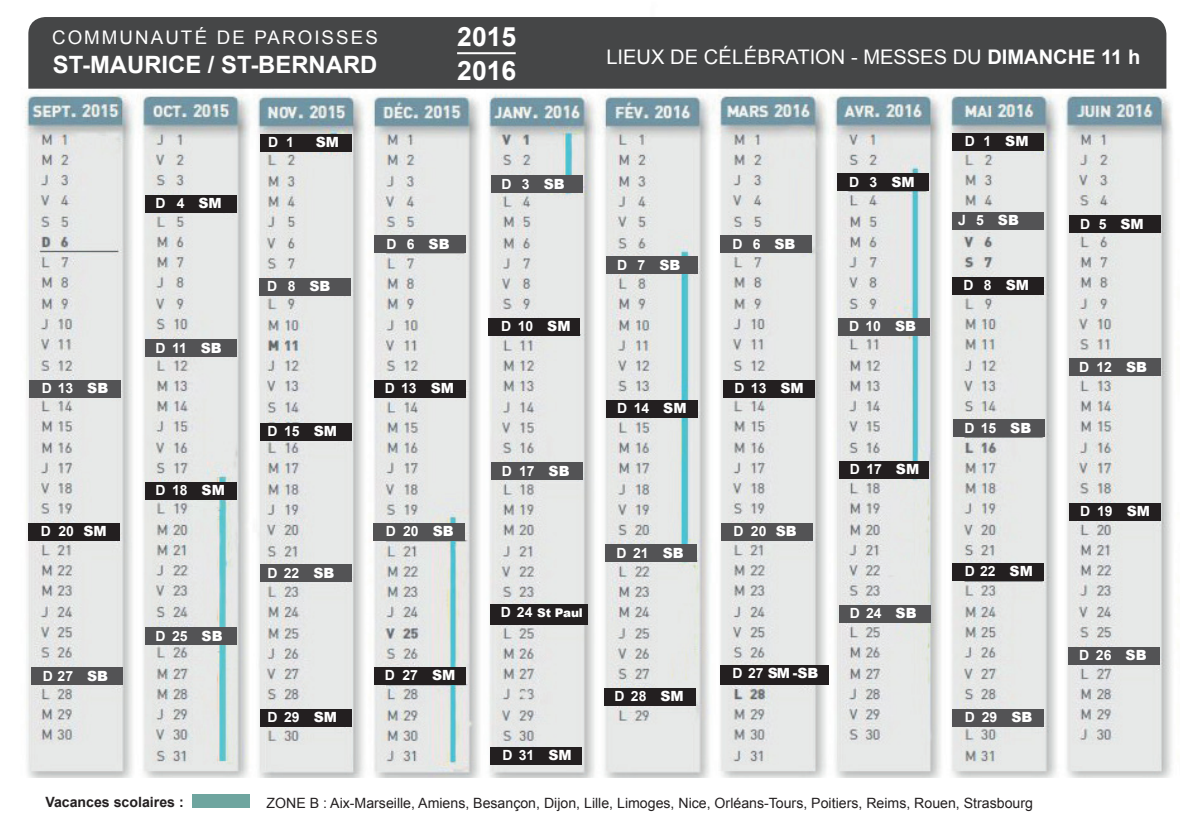
<style>
.page{position:relative;width:1191px;height:840px;background:#fff}
.page>*{position:absolute;margin:0;border:0;box-sizing:border-box;transform-origin:0 0}
.t1{font:700 26.6px/34px "Arial";color:#fff}
.t2{font:700 23.8px "Arial";color:#fff}
.t3{font:20px "Arial";color:#fff}
.t4{font:18.8px "Arial";letter-spacing:.11em;color:#fff}
.t5{font:14.2px "Arial";color:#231f20}
.t6{font:700 14.2px "Arial";color:#231f20}
.t7{font:700 14px "Arial";color:#fff}
.t8{font:900 14px "Arial";color:#fff}
.t9{font:900 12px "Arial";letter-spacing:-.01em;color:#fff}
.s1{font-weight:900}
.s2{font-weight:700;font-size:14px}
.s3{font-weight:700}
.s4{font-weight:700;font-size:14.2px}
</style>
<div class="page">
<img style="left:24px;top:31px;width:1149px;height:746px">
<div style="left:29px;top:380px;width:92px;height:17px;background:#535355"></div>
<div style="left:193px;top:794px;width:57px;height:13px;background:#6ea59f"></div>
<div style="left:28px;top:17px;width:1138px;height:72px;background:#454647"></div>
<div style="left:28px;top:523px;width:91px;height:17px;background:#231f20"></div>
<div style="left:31px;top:667px;width:91px;height:17px;background:#535355"></div>
<div style="left:145px;top:195px;width:91px;height:17px;background:#231f20"></div>
<div style="left:145px;top:339px;width:91px;height:17px;background:#535355"></div>
<div style="left:145px;top:482px;width:91px;height:17px;background:#231f20"></div>
<div style="left:145px;top:627px;width:91px;height:17px;background:#535355"></div>
<div style="left:261px;top:134px;width:91px;height:17px;background:#231f20"></div>
<div style="left:260px;top:278px;width:91px;height:17px;background:#535355"></div>
<div style="left:261px;top:422px;width:91px;height:18px;background:#231f20"></div>
<div style="left:261px;top:564px;width:91px;height:17px;background:#535355"></div>
<div style="left:261px;top:708px;width:91px;height:18px;background:#231f20"></div>
<div style="left:374px;top:235px;width:91px;height:18px;background:#535355"></div>
<div style="left:374px;top:380px;width:91px;height:17px;background:#231f20"></div>
<div style="left:373px;top:523px;width:91px;height:17px;background:#535355"></div>
<div style="left:374px;top:666px;width:91px;height:17px;background:#231f20"></div>
<div style="left:491px;top:175px;width:91px;height:18px;background:#535355"></div>
<div style="left:489px;top:317px;width:91px;height:18px;background:#231f20"></div>
<div style="left:491px;top:462px;width:91px;height:17px;background:#535355"></div>
<div style="left:490px;top:603px;width:98px;height:21px;background:#231f20"></div>
<div style="left:490px;top:746px;width:91px;height:17px;background:#231f20"></div>
<div style="left:607px;top:256px;width:91px;height:18px;background:#535355"></div>
<div style="left:607px;top:400px;width:91px;height:17px;background:#231f20"></div>
<div style="left:605px;top:544px;width:92px;height:17px;background:#535355"></div>
<div style="left:604px;top:687px;width:91px;height:17px;background:#231f20"></div>
<div style="left:720px;top:235px;width:91px;height:18px;background:#535355"></div>
<div style="left:723px;top:380px;width:91px;height:17px;background:#231f20"></div>
<div style="left:721px;top:523px;width:91px;height:17px;background:#535355"></div>
<div style="left:720px;top:664px;width:108px;height:20px;background:#231f20"></div>
<div style="left:837px;top:173px;width:91px;height:18px;background:#231f20"></div>
<div style="left:838px;top:317px;width:91px;height:18px;background:#535355"></div>
<div style="left:839px;top:460px;width:90px;height:18px;background:#231f20"></div>
<div style="left:839px;top:604px;width:91px;height:18px;background:#535355"></div>
<div style="left:952px;top:133px;width:91px;height:17px;background:#231f20"></div>
<div style="left:952px;top:277px;width:91px;height:17px;background:#231f20"></div>
<div style="left:954px;top:419px;width:91px;height:18px;background:#535355"></div>
<div style="left:952px;top:562px;width:91px;height:18px;background:#231f20"></div>
<div style="left:952px;top:708px;width:91px;height:18px;background:#535355"></div>
<div style="left:1069px;top:215px;width:91px;height:18px;background:#231f20"></div>
<div style="left:1069px;top:358px;width:91px;height:18px;background:#535355"></div>
<div style="left:1069px;top:502px;width:91px;height:18px;background:#231f20"></div>
<div style="left:1068px;top:646px;width:91px;height:18px;background:#535355"></div>
<hr style="left:457px;top:52px;width:59px;height:2px;background:#fff">
<div style="left:952px;top:212px;width:91px;height:17px;background:#535355"></div>
<h3 class="t4" style="left:52px;top:25px;width:327px">COMMUNAUTÉ DE PAROISSES</h3>
<h2 class="t2" style="left:53px;top:48px;width:326px">ST-MAURICE / ST-BERNARD</h2>
<h1 class="t1" style="left:457px;top:20px;width:61px">2015<br>2016</h1>
<p class="t7" style="left:268px;top:132px;width:27px">D 1</p>
<p class="t8" style="left:316px;top:132px;width:25px">SM</p>
<p class="t7" style="left:501px;top:174px;width:65px">D 3 <span class="s1">SB</span></p>
<p class="t7" style="left:156px;top:193px;width:68px">D 4 <span class="s1">SM</span></p>
<p class="t7" style="left:386px;top:234px;width:65px">D 6 <span class="s1">SB</span></p>
<p class="t7" style="left:267px;top:276px;width:65px">D 8 <span class="s1">SB</span></p>
<p class="t7" style="left:501px;top:316px;width:71px">D 10 <span class="s1">SM</span></p>
<p class="t7" style="left:156px;top:337px;width:68px">D 11 <span class="s1">SB</span></p>
<p class="t7" style="left:42px;top:378px;width:68px">D 13 <span class="s1">SB</span></p>
<p class="t7" style="left:385px;top:378px;width:71px">D 13 <span class="s1">SM</span></p>
<p class="t7" style="left:268px;top:421px;width:71px">D 15 <span class="s1">SM</span></p>
<p class="t7" style="left:502px;top:460px;width:69px">D 17 <span class="s1">SB</span></p>
<p class="t7" style="left:156px;top:480px;width:71px">D 18 <span class="s1">SM</span></p>
<p class="t7" style="left:41px;top:521px;width:67px">D 20 <span class="s1">SM</span></p>
<p class="t7" style="left:386px;top:521px;width:69px">D 20 <span class="s1">SB</span></p>
<p class="t7" style="left:267px;top:562px;width:69px">D 22 <span class="s1">SB</span></p>
<p class="t9" style="left:501px;top:603px;width:83px"><span class="s2">D 24</span> St Paul</p>
<p class="t7" style="left:156px;top:625px;width:69px">D 25 <span class="s1">SB</span></p>
<p class="t7" style="left:43px;top:665px;width:67px">D 27 <span class="s1">SB</span></p>
<p class="t7" style="left:385px;top:664px;width:72px">D 27 <span class="s1">SM</span></p>
<p class="t7" style="left:268px;top:707px;width:71px">D 29 <span class="s1">SM</span></p>
<p class="t7" style="left:502px;top:744px;width:71px">D 31 <span class="s1">SM</span></p>
<h3 class="t3" style="left:606px;top:43px;width:535px">LIEUX DE CÉLÉBRATION - MESSES DU <span class="s3">DIMANCHE 11 h</span></h3>
<p class="t7" style="left:617px;top:255px;width:65px">D 7 <span class="s1">SB</span></p>
<p class="t7" style="left:617px;top:398px;width:71px">D 14 <span class="s1">SM</span></p>
<p class="t7" style="left:616px;top:542px;width:69px">D 21 <span class="s1">SB</span></p>
<p class="t7" style="left:614px;top:685px;width:71px">D 28 <span class="s1">SM</span></p>
<p class="t7" style="left:732px;top:234px;width:65px">D 6 <span class="s1">SB</span></p>
<p class="t7" style="left:734px;top:378px;width:71px">D 13 <span class="s1">SM</span></p>
<p class="t7" style="left:733px;top:521px;width:65px">D 20 <span class="s1">SB</span></p>
<p class="t8" style="left:732px;top:662px;width:88px"><span class="s3">D 27</span> SM -SB</p>
<p class="t7" style="left:849px;top:172px;width:67px">D 3 <span class="s1">SM</span></p>
<p class="t7" style="left:849px;top:316px;width:68px">D 10 <span class="s1">SB</span></p>
<p class="t7" style="left:849px;top:459px;width:71px">D 17 <span class="s1">SM</span></p>
<p class="t7" style="left:849px;top:603px;width:68px">D 24 <span class="s1">SB</span></p>
<p class="t7" style="left:965px;top:131px;width:65px">D 1 <span class="s1">SM</span></p>
<p class="t8" style="left:958px;top:210px;width:62px"><span class="s4">J</span> <span class="s3">5</span> SB</p>
<p class="t7" style="left:963px;top:275px;width:67px">D 8 <span class="s1">SM</span></p>
<p class="t7" style="left:964px;top:418px;width:68px">D 15 <span class="s1">SB</span></p>
<p class="t7" style="left:965px;top:561px;width:70px">D 22 <span class="s1">SM</span></p>
<p class="t7" style="left:965px;top:707px;width:69px">D 29 <span class="s1">SB</span></p>
<p class="t7" style="left:1080px;top:214px;width:65px">D 5 <span class="s1">SM</span></p>
<p class="t7" style="left:1079px;top:357px;width:70px">D 12 <span class="s1">SB</span></p>
<p class="t7" style="left:1080px;top:501px;width:71px">D 19 <span class="s1">SM</span></p>
<p class="t7" style="left:1079px;top:645px;width:69px">D 26 <span class="s1">SB</span></p>
<p class="t6" style="left:45px;top:791px;width:140px">Vacances scolaires :</p>
<p class="t5" style="left:266px;top:792px;width:768px">ZONE B : Aix-Marseille, Amiens, Besançon, Dijon, Lille, Limoges, Nice, Orléans-Tours, Poitiers, Reims, Rouen, Strasbourg</p>
</div>
